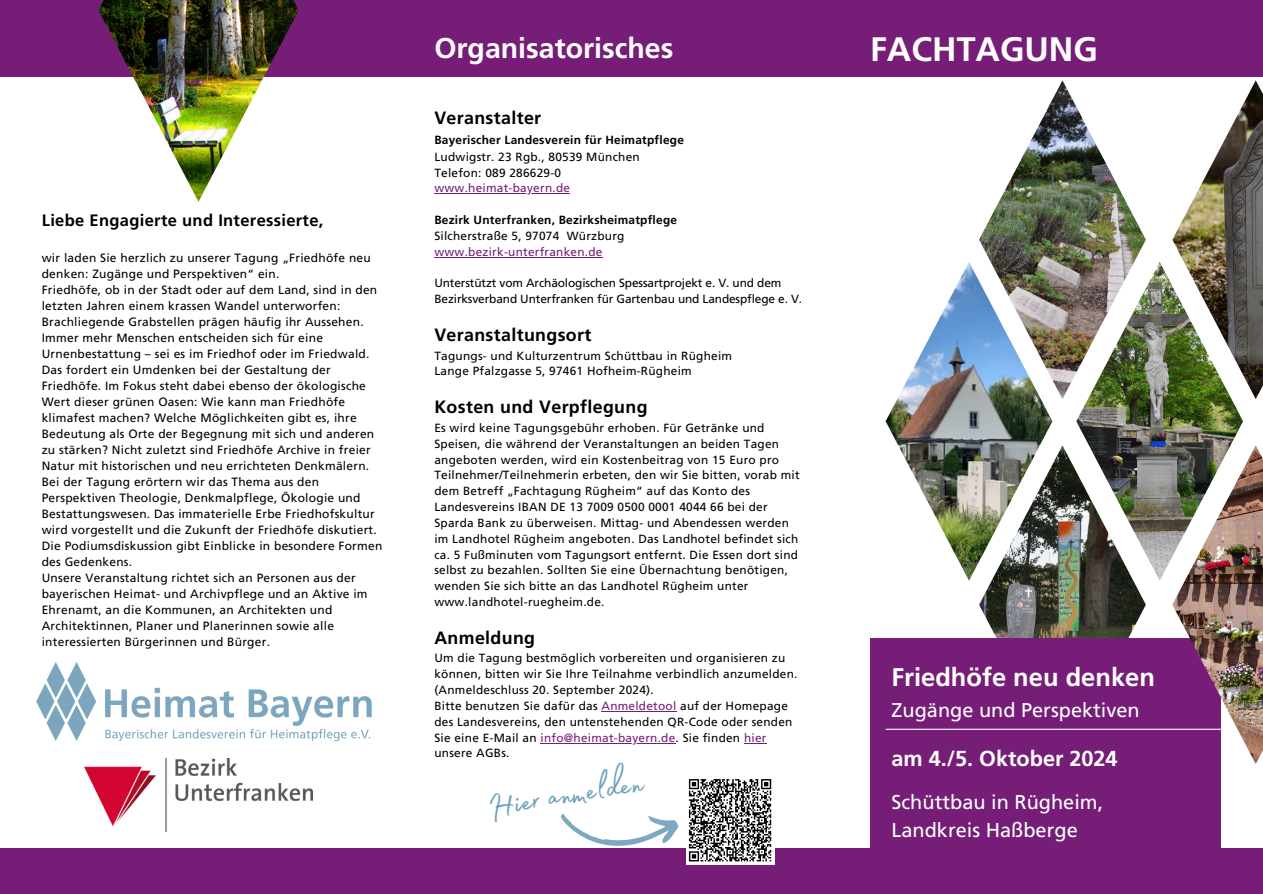
<style>
.page{position:relative;width:1263px;height:894px;background:#fff}
.page>*{position:absolute;margin:0;border:0;box-sizing:border-box;transform-origin:0 0}
.t1{font:41.1px "Madelyn Fill";color:#6aa2ba}
.t2{font:700 33.9px "Frutiger LT Std";color:#fff}
.t3{font:700 28.5px "Frutiger LT Std";color:#fff}
.t4{font:700 25.5px "Frutiger LT Std";color:#fff}
.t5{font:700 21.6px "Frutiger LT Std";color:#fff}
.t6{font:19.95px/27.9px "Frutiger LT Std";color:#fff}
.t7{font:700 17.85px "Frutiger LT Std";letter-spacing:.02em;color:#000}
.t8{font:700 16.5px "Frutiger LT Std";letter-spacing:.02em;color:#000}
.t9{font:12px/16px "Frutiger LT Std";letter-spacing:.02em;color:#000}
.t10{font:11.85px/15.8px "Frutiger LT Std";letter-spacing:.02em;color:#000}
.t11{font:11.85px/15.8px "Frutiger LT Std";letter-spacing:-.01em;color:#000}
.t12{font:700 11.85px "Frutiger LT Std";letter-spacing:.02em;color:#000}
.t13{font:11.85px "Frutiger LT Std";letter-spacing:.02em;color:#761e77}
.s1{color:#761e77}
</style>
<div class="page">
<img style="left:979px;top:445px;width:167px;height:193px">
<img style="left:886px;top:262px;width:166px;height:318px">
<img style="left:979px;top:80px;width:167px;height:319px">
<img style="left:1076px;top:262px;width:167px;height:318px">
<div style="left:870px;top:638px;width:350px;height:215px;background:#761e77"></div>
<hr style="left:886px;top:728px;width:368px;height:1px;background:#fff">
<img style="left:1172px;top:445px;width:91px;height:319px">
<div style="left:0;top:848px;width:1263px;height:45px;background:#761e77"></div>
<svg style="left:560px;top:813px;width:119px;height:33px"></svg>
<div style="left:0;top:0;width:1263px;height:76px;background:#761e77"></div>
<img style="left:1172px;top:80px;width:91px;height:319px">
<img style="left:98px;top:0;width:201px;height:202px">
<img style="left:36px;top:662px;width:336px;height:80px">
<hr style="left:434px;top:193px;width:136px;height:1px;background:#761e77">
<hr style="left:434px;top:256px;width:169px;height:1px;background:#761e77">
<hr style="left:601px;top:710px;width:76px;height:1px;background:#761e77">
<hr style="left:540px;top:742px;width:136px;height:1px;background:#761e77">
<div style="left:686px;top:776px;width:88px;height:88px;background:linear-gradient(to right,#fff,#fff)"></div>
<svg style="left:687px;top:778px;width:86px;height:83px"></svg>
<img style="left:84px;top:758px;width:229px;height:73px">
<h5 class="t8" style="left:42px;top:213px;width:283px">Liebe Engagierte und Interessierte,</h5>
<p class="t9" style="left:42px;top:250px;width:331px">wir laden Sie herzlich zu unserer Tagung „Friedhöfe neu denken: Zugänge und Perspektiven“ ein.</p>
<p class="t9" style="left:42px;top:282px;width:337px">Friedhöfe, ob in der Stadt oder auf dem Land, sind in den letzten Jahren einem krassen Wandel unterworfen:<br>Brachliegende Grabstellen prägen häufig ihr Aussehen.<br>Immer mehr Menschen entscheiden sich für eine Urnenbestattung – sei es im Friedhof oder im Friedwald.<br>Das fordert ein Umdenken bei der Gestaltung der Friedhöfe. Im Fokus steht dabei ebenso der ökologische Wert dieser grünen Oasen: Wie kann man Friedhöfe klimafest machen? Welche Möglichkeiten gibt es, ihre Bedeutung als Orte der Begegnung mit sich und anderen zu stärken? Nicht zuletzt sind Friedhöfe Archive in freier Natur mit historischen und neu errichteten Denkmälern.</p>
<h1 class="t9" style="left:42px;top:474px;width:342px">Bei der Tagung erörtern wir das Thema aus den Perspektiven Theologie, Denkmalpflege, Ökologie und Bestattungswesen. Das immaterielle Erbe Friedhofskultur wird vorgestellt und die Zukunft der Friedhöfe diskutiert.<br>Die Podiumsdiskussion gibt Einblicke in besondere Formen des Gedenkens.</h1>
<p class="t9" style="left:42px;top:570px;width:327px">Unsere Veranstaltung richtet sich an Personen aus der bayerischen Heimat- und Archivpflege und an Aktive im Ehrenamt, an die Kommunen, an Architekten und Architektinnen, Planer und Planerinnen sowie alle interessierten Bürgerinnen und Bürger.</p>
<h4 class="t3" style="left:434px;top:37px;width:241px">Organisatorisches</h4>
<h6 class="t2" style="left:870px;top:35px;width:229px">FACHTAGUNG</h6>
<p class="t7" style="left:434px;top:111px;width:108px">Veranstalter</p>
<p class="t12" style="left:434px;top:135px;width:251px">Bayerischer Landesverein für Heimatpflege</p>
<p class="t10" style="left:434px;top:150px;width:207px">Ludwigstr. 23 Rgb., 80539 München</p>
<p class="t10" style="left:434px;top:166px;width:128px">Telefon: 089 286629-0</p>
<p class="t13" style="left:434px;top:183px;width:137px">www.heimat-bayern.de</p>
<p class="t12" style="left:434px;top:215px;width:244px">Bezirk Unterfranken, Bezirksheimatpflege</p>
<p class="t10" style="left:434px;top:229px;width:192px">Silcherstraße 5, 97074 Würzburg</p>
<p class="t13" style="left:434px;top:247px;width:170px">www.bezirk-unterfranken.de</p>
<p class="t11" style="left:434px;top:276px;width:369px">Unterstützt vom Archäologischen Spessartprojekt e. V. und dem<br>Bezirksverband Unterfranken für Gartenbau und Landespflege e. V.</p>
<p class="t7" style="left:434px;top:327px;width:158px">Veranstaltungsort</p>
<p class="t10" style="left:434px;top:348px;width:299px">Tagungs- und Kulturzentrum Schüttbau in Rügheim</p>
<p class="t10" style="left:434px;top:364px;width:259px">Lange Pfalzgasse 5, 97461 Hofheim-Rügheim</p>
<p class="t7" style="left:434px;top:399px;width:215px">Kosten und Verpflegung</p>
<p class="t10" style="left:434px;top:421px;width:367px">Es wird keine Tagungsgebühr erhoben. Für Getränke und Speisen, die während der Veranstaltungen an beiden Tagen angeboten werden, wird ein Kostenbeitrag von 15 Euro pro Teilnehmer/Teilnehmerin erbeten, den wir Sie bitten, vorab mit dem Betreff „Fachtagung Rügheim“ auf das Konto des Landesvereins IBAN DE 13 7009 0500 0001 4044 66 bei der Sparda Bank zu überweisen. Mittag- und Abendessen werden im Landhotel Rügheim angeboten. Das Landhotel befindet sich ca. 5 Fußminuten vom Tagungsort entfernt. Die Essen dort sind selbst zu bezahlen. Sollten Sie eine Übernachtung benötigen, wenden Sie sich bitte an das Landhotel Rügheim unter www.landhotel-ruegheim.de.</p>
<p class="t7" style="left:434px;top:630px;width:102px">Anmeldung</p>
<p class="t10" style="left:434px;top:651px;width:365px">Um die Tagung bestmöglich vorbereiten und organisieren zu können, bitten wir Sie Ihre Teilnahme verbindlich anzumelden. (Anmeldeschluss 20. September 2024).</p>
<p class="t10" style="left:434px;top:699px;width:360px">Bitte benutzen Sie dafür das <span class="s1">Anmeldetool</span> auf der Homepage des Landesvereins, den untenstehenden QR-Code oder senden<br>Sie eine E-Mail an <span class="s1">info@heimat-bayern.de</span>. Sie finden <span class="s1">hier</span></p>
<p class="t10" style="left:434px;top:746px;width:77px">unsere AGBs.</p>
<p class="t1" style="left:484px;top:775px;width:157px;rotate:-9deg">Hier anmelden</p>
<p class="t4" style="left:891px;top:667px;width:265px">Friedhöfe neu denken</p>
<h6 class="t6" style="left:891px;top:698px;width:250px">Zugänge und Perspektiven</h6>
<p class="t5" style="left:891px;top:749px;width:228px">am 4./5. Oktober 2024</p>
<p class="t6" style="left:891px;top:789px;width:213px">Schüttbau in Rügheim,<br>Landkreis Haßberge</p>
</div>
